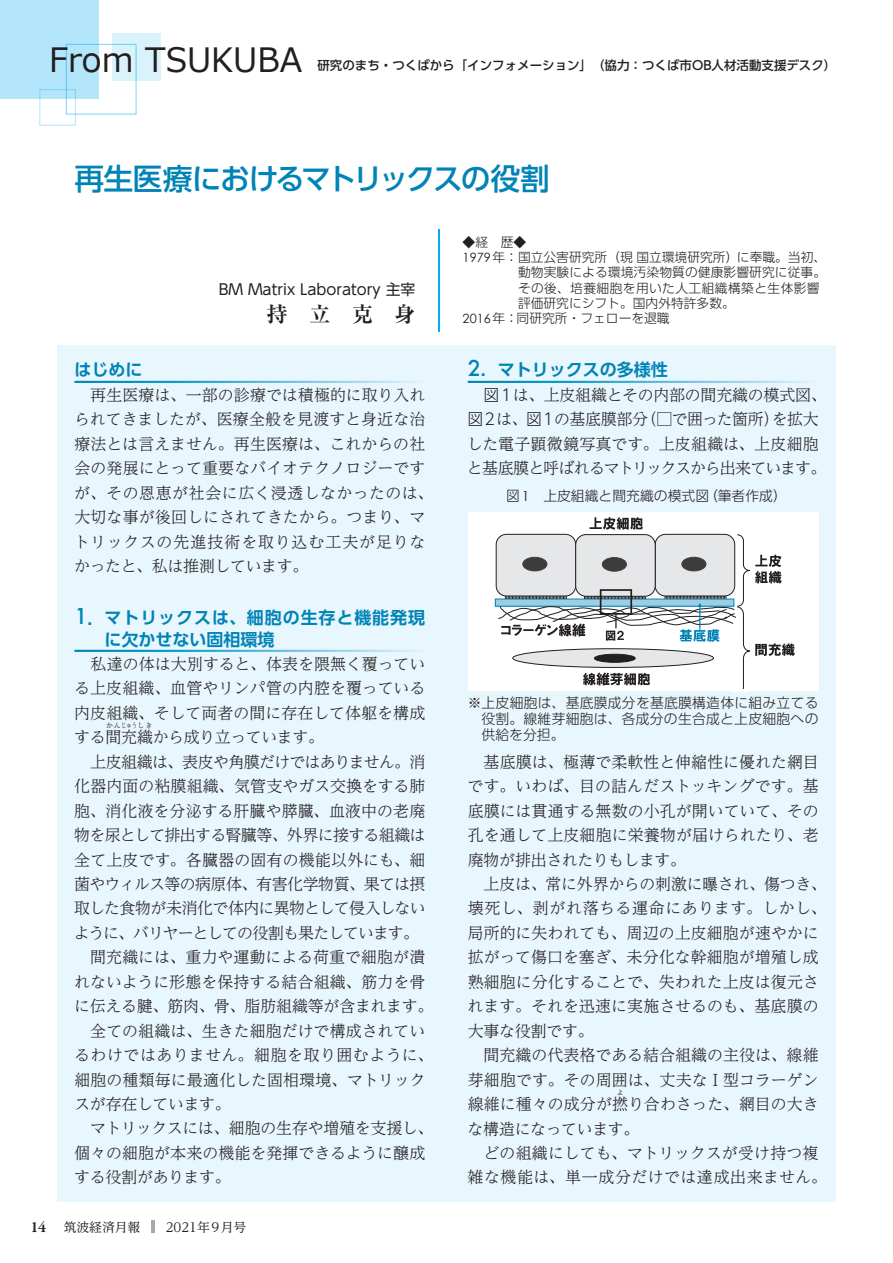
<style>
.page{position:relative;width:893px;height:1263px;background:#fff}
.page>*{position:absolute;margin:0;border:0;box-sizing:border-box;transform-origin:0 0}
.t1{font:33.6px "Meiryo";color:#231f20}
.t2{font:500 29.7px "UD Shin Go Pro";letter-spacing:-.065em;color:#0083b6}
.t3{font:700 21.3px "Ryumin Pro";color:#231f20}
.t4{font:700 16.95px/22.4px "UD Shin Go Pro De";letter-spacing:.055em;color:#0083b6}
.t5{font:700 16.95px "UD Shin Go Pro De";color:#0083b6}
.t6{font:300 15.9px/24.5px "UD Reimin Pr 6 N";color:#231f20;text-align:justify}
.t7{font:300 15.9px/24.5px "UD Reimin Pr 6 N";letter-spacing:-.02em;color:#231f20}
.t8{font:300 15.9px "UD Reimin Pr 6 N";letter-spacing:-.045em;color:#231f20}
.t9{font:300 15.9px "UD Reimin Pr 6 N";letter-spacing:-.035em;color:#231f20}
.t10{font:300 15.9px "UD Reimin Pr 6 N";letter-spacing:-.04em;color:#231f20}
.t11{font:300 15.9px "UD Reimin Pr 6 N";letter-spacing:-.06em;color:#231f20}
.t12{font:300 15.9px "UD Reimin Pr 6 N";letter-spacing:.03em;color:#231f20}
.t13{font:300 15.9px "UD Reimin Pr 6 N";letter-spacing:.035em;color:#231f20}
.t14{font:300 15.9px "UD Reimin Pr 6 N";letter-spacing:-.025em;color:#231f20}
.t15{font:14.85px "UD Shin Go Pro";color:#231f20}
.t16{font:300 13.8px/15.9px "UD Shin Go Pro";letter-spacing:.02em;color:#231f20;text-align:justify}
.t17{font:300 13.8px "UD Shin Go Pro";color:#231f20}
.t18{font:300 12.75px "UD Shin Go Pro";letter-spacing:.005em;color:#231f20}
.t19{font:300 12.75px "UD Shin Go Pro";letter-spacing:.03em;color:#231f20}
.t20{font:12.75px "UD Reimin Pr 6 N";color:#231f20}
.t21{font:500 12.45px "UD Shin Go Pro";color:#231f20}
.t22{font:300 6.9px "UD Reimin Pr 6 N";letter-spacing:.08em;color:#231f20}
.s1{font-family:"Futura";font-weight:500;font-size:21.3px}
.s2{font-family:"Garamond Premr Pro";font-weight:600;font-size:15.9px}
.s3{font-family:"Century Gothic";font-weight:400}
.s4{font-family:"UD Shin Go Pr 6"}
</style>
<div class="page">
<div style="left:57px;top:345px;width:779px;height:857px;background:#e8f6fd"></div>
<div style="left:0;top:0;width:98px;height:98px;background:#b3e6fa"></div>
<div style="left:113px;top:34px;width:48px;height:47px;background:#d9f2fc"></div>
<hr style="left:74px;top:381px;width:351px;height:2px;background:#fff">
<hr style="left:74px;top:650px;width:351px;height:2px;background:#fff">
<hr style="left:468px;top:381px;width:351px;height:2px;background:#fff">
<hr style="left:438px;top:229px;width:1px;height:102px;background:#00aeef">
<div style="left:468px;top:513px;width:351px;height:178px;background:#fff"></div>
<div style="left:495px;top:599px;width:239px;height:7px;border:1px solid #0083b6"></div>
<svg style="left:497px;top:517px;width:298px;height:172px"></svg>
<hr style="left:151px;top:1220px;width:4px;height:13px;background:#a8a9ad">
<h1 class="t1" style="left:49px;top:36px;width:254px">From TSUKUBA</h1>
<p class="t21" style="left:317px;top:56px;width:520px">研究のまち・つくばから「インフォメーション」（協力：つくば市OB人材活動支援デスク）</p>
<h2 class="t2" style="left:74px;top:154px;width:477px">再生医療におけるマトリックスの役割</h2>
<p class="t15" style="left:219px;top:277px;width:198px">BM Matrix Laboratory 主宰</p>
<h3 class="t3" style="left:267px;top:297px;width:150px">持　立　克　身</h3>
<p class="t5" style="left:74px;top:356px;width:70px">はじめに</p>
<p class="t6" style="left:74px;top:382px;width:361px;text-align:left;text-indent:16px">再生医療は、一部の診療では積極的に取り入れられてきましたが、医療全般を見渡すと身近な治療法とは言えません。再生医療は、これからの社会の発展にとって重要なバイオテクノロジーですが、その恩恵が社会に広く浸透しなかったのは、大切な事が後回しにされてきたから。つまり、マトリックスの先進技術を取り込む工夫が足りなかったと、私は推測しています。</p>
<p class="t4" style="left:105px;top:605px;width:322px;text-indent:-30px"><span class="s1">1</span>．マトリックスは、細胞の生存と機能発現に欠かせない固相環境</p>
<p class="t6" style="left:74px;top:651px;width:353px">　私達の体は大別すると、体表を隈無く覆っている上皮組織、血管やリンパ管の内腔を覆っている内皮組織、そして両者の間に存在して体躯を構成する間充織から成り立っています。</p>
<p class="t22" style="left:106px;top:720px;width:48px">かんじゅうしき</p>
<p class="t8" style="left:90px;top:749px;width:337px">上皮組織は、表皮や角膜だけではありません。消</p>
<p class="t6" style="left:74px;top:773px;width:353px">化器内面の粘膜組織、気管支やガス交換をする肺</p>
<p class="t6" style="left:74px;top:798px;width:353px">胞、消化液を分泌する肝臓や膵臓、血液中の老廃</p>
<p class="t8" style="left:74px;top:822px;width:353px">物を尿として排出する腎臓等、外界に接する組織は</p>
<p class="t6" style="left:74px;top:847px;width:353px">全て上皮です。各臓器の固有の機能以外にも、細</p>
<p class="t9" style="left:74px;top:871px;width:353px">菌やウィルス等の病原体、有害化学物質、果ては摂</p>
<p class="t10" style="left:74px;top:895px;width:353px">取した食物が未消化で体内に異物として侵入しない</p>
<p class="t11" style="left:74px;top:920px;width:347px">ように、バリヤーとしての役割も果たしています。</p>
<p class="t6" style="left:90px;top:944px;width:337px">間充織には、重力や運動による荷重で細胞が潰</p>
<p class="t6" style="left:74px;top:969px;width:353px">れないように形態を保持する結合組織、筋力を骨</p>
<p class="t6" style="left:74px;top:993px;width:361px">に伝える腱、筋肉、骨、脂肪組織等が含まれます。</p>
<p class="t6" style="left:90px;top:1018px;width:337px">全ての組織は、生きた細胞だけで構成されてい</p>
<p class="t12" style="left:74px;top:1042px;width:361px">るわけではありません。細胞を取り囲むように、</p>
<p class="t6" style="left:74px;top:1067px;width:353px">細胞の種類毎に最適化した固相環境、マトリック</p>
<p class="t14" style="left:74px;top:1091px;width:158px">スが存在しています。</p>
<p class="t7" style="left:90px;top:1116px;width:345px">マトリックスには、細胞の生存や増殖を支援し、</p>
<p class="t6" style="left:74px;top:1140px;width:352px">個々の細胞が本来の機能を発揮できるように醸成</p>
<p class="t7" style="left:74px;top:1164px;width:158px">する役割があります。</p>
<p class="t20" style="left:30px;top:1216px;width:217px"><span class="s2">14</span> 筑波経済月報　　2021年 9月号</p>
<p class="t18" style="left:463px;top:231px;width:65px">◆経　歴◆</p>
<p class="t18" style="left:463px;top:247px;width:365px"><span class="s3">1979</span>年：国立公害研究所（現国立環境研究所）に奉職。当初、</p>
<p class="t18" style="left:518px;top:262px;width:310px">動物実験による環境汚染物質の健康影響研究に従事。</p>
<p class="t19" style="left:518px;top:277px;width:303px">その後、培養細胞を用いた人工組織構築と生体影響</p>
<p class="t18" style="left:518px;top:293px;width:218px">評価研究にシフト。国内外特許多数。</p>
<p class="t18" style="left:463px;top:308px;width:209px"><span class="s3">2016</span>年：同研究所・フェローを退職</p>
<p class="t5" style="left:468px;top:356px;width:202px"><span class="s1">2</span>．マトリックスの多様性</p>
<p class="t7" style="left:467px;top:382px;width:362px;text-indent:17px"><span class="s4">図1</span>は、上皮組織とその内部の間充織の模式図、<span class="s4">図2</span>は、<span class="s4">図1</span>の基底膜部分（□で囲った箇所）を拡大した電子顕微鏡写真です。上皮組織は、上皮細胞と基底膜と呼ばれるマトリックスから出来ています。</p>
<p class="t17" style="left:506px;top:485px;width:282px">図<span class="s3">1</span>　上皮組織と間充織の模式図（筆者作成）</p>
<p class="t16" style="left:482px;top:694px;width:338px;text-indent:-14px">※上皮細胞は、基底膜成分を基底膜構造体に組み立てる役割。線維芽細胞は、各成分の生合成と上皮細胞への供給を分担。</p>
<p class="t6" style="left:468px;top:749px;width:353px;text-indent:16px">基底膜は、極薄で柔軟性と伸縮性に優れた網目です。いわば、目の詰んだストッキングです。基底膜には貫通する無数の小孔が開いていて、その孔を通して上皮細胞に栄養物が届けられたり、老廃物が排出されたりもします。</p>
<p class="t6" style="left:468px;top:871px;width:361px;text-align:left;text-indent:16px">上皮は、常に外界からの刺激に曝され、傷つき、壊死し、剥がれ落ちる運命にあります。しかし、局所的に失われても、周辺の上皮細胞が速やかに拡がって傷口を塞ぎ、未分化な幹細胞が増殖し成熟細胞に分化することで、失われた上皮は復元されます。それを迅速に実施させるのも、基底膜の大事な役割です。</p>
<p class="t6" style="left:468px;top:1042px;width:353px;text-indent:16px">間充織の代表格である結合組織の主役は、線維芽細胞です。その周囲は、丈夫なⅠ型コラーゲン線維に種々の成分が撚り合わさった、網目の大き</p>
<p class="t22" style="left:617px;top:1087px;width:8px">よ</p>
<p class="t14" style="left:468px;top:1115px;width:173px">な構造になっています。</p>
<p class="t6" style="left:483px;top:1140px;width:337px">どの組織にしても、マトリックスが受け持つ複</p>
<p class="t13" style="left:468px;top:1164px;width:361px">雑な機能は、単一成分だけでは達成出来ません。</p>
</div>
